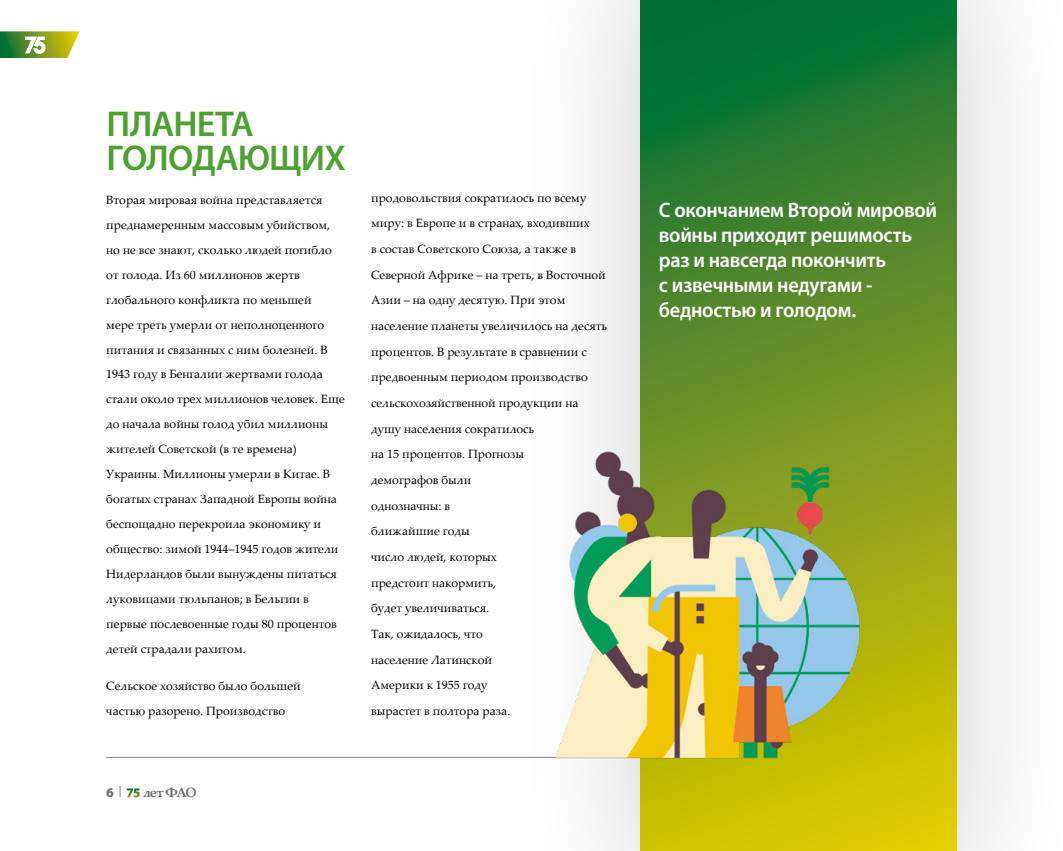
<style>
.page{position:relative;width:1063px;height:851px;background:#fff}
.page>*{position:absolute;margin:0;border:0;box-sizing:border-box;transform-origin:0 0}
.t1{font:600 36px/33.9px "Myriad Pro";letter-spacing:-.025em;color:#4ca22f}
.t2{font:600 21px/25.2px "Myriad Pro";letter-spacing:-.015em;color:#fff;scale:.96 1}
.t3{font:700 13.5px "Palatino Linotype";letter-spacing:-.09em;color:#706f6f}
.t4{font:12px/25.7px "Palatino Linotype";color:#000}
.s1{font-family:"Myriad Pro";font-weight:900}
.s2{font-weight:400;font-size:15px}
.s3{font-family:"Myriad Pro";font-weight:900;color:#fff}
</style>
<div class="page">
<svg style="left:0;top:31px;width:80px;height:27px"></svg>
<div style="left:511px;top:0;width:552px;height:850px;background:#000;opacity:.2"></div>
<svg style="left:640px;top:0;width:317px;height:850px"></svg>
<hr style="left:106px;top:757px;width:534px;height:1px;background:#878787">
<img style="left:549px;top:442px;width:314px;height:326px">
<h1 class="t1" style="left:107px;top:106px;width:241px">ПЛАНЕТА<br>ГОЛОДАЮЩИХ</h1>
<p class="t4" style="left:106px;top:187px;width:240px;line-height:24.9px">Вторая мировая война представляется преднамеренным массовым убийством, но не все знают, сколько людей погибло от голода. Из 60 миллионов жертв глобального конфликта по меньшей<br>мере треть умерли от неполноценного питания и связанных с ним болезней. В 1943 году в Бенгалии жертвами голода стали около трех миллионов человек. Еще до начала войны голод убил миллионы жителей Советской (в те времена)<br>Украины. Миллионы умерли в Китае. В богатых странах Западной Европы война беспощадно перекроила экономику и общество: зимой 1944–1945 годов жители Нидерландов были вынуждены питаться луковицами тюльпанов; в Бельгии в первые послевоенные годы 80 процентов детей страдали рахитом.</p>
<p class="t4" style="left:106px;top:672px;width:196px;line-height:24.9px">Сельское хозяйство было большей частью разорено. Производство</p>
<p class="t4" style="left:371px;top:184px;width:238px">продовольствия сократилось по всему миру: в Европе и в странах, входивших<br>в состав Советского Союза, а также в<br>Северной Африке – на треть, в Восточной<br>Азии – на одну десятую. При этом население планеты увеличилось на десять процентов. В результате в сравнении с предвоенным периодом производство сельскохозяйственной продукции на душу населения сократилось<br>на 15 процентов. Прогнозы<br>демографов были<br>однозначны: в<br>ближайшие годы<br>число людей, которых<br>предстоит накормить,<br>будет увеличиваться.<br>Так, ожидалось, что<br>население Латинской<br>Америки к 1955 году<br>вырастет в полтора раза.</p>
<h2 class="t2" style="left:659px;top:196px;width:291px">C окончанием Второй мировой войны приходит решимость раз и навсегда покончить<br>с извечными недугами - бедностью и голодом.</h2>
<p class="t3" style="left:106px;top:783px;width:92px"><span class="s1">6</span> <span class="s2">|</span> <span class="s3">75</span> лет ФАО</p>
</div>
